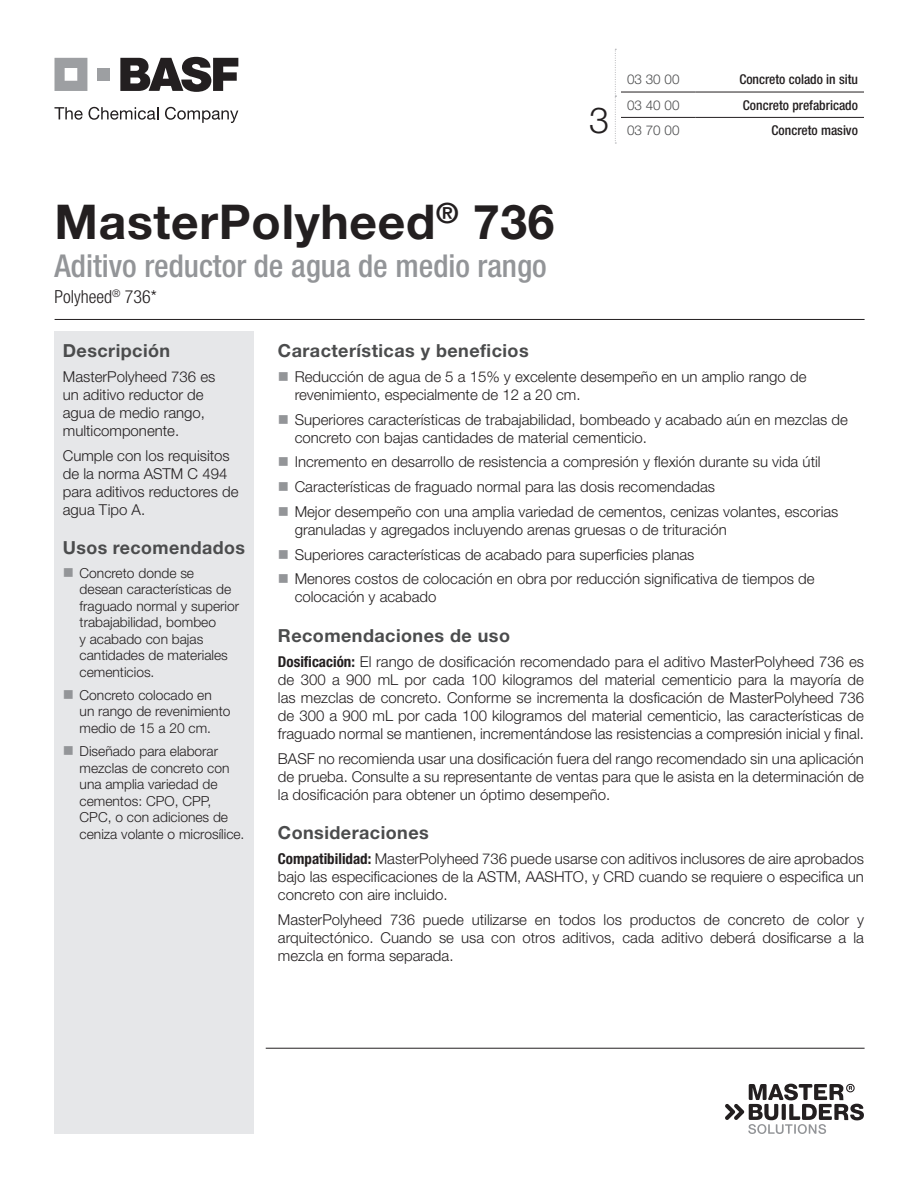
<style>
.page{position:relative;width:918px;height:1188px;background:#fff}
.page>*{position:absolute;margin:0;border:0;box-sizing:border-box;transform-origin:0 0}
.Product_Name{font:700 48px "Helvetica Neue LT Std";letter-spacing:.015em;color:#231f20}
.Large_Numbers_-_Left{font:300 36px "Helvetica Neue LT Std";color:#231f20}
.Gray_Descriptor_Subh{font:500 condensed 31.5px "Helvetica Neue LT Std";color:#939598}
.Section_Header{font:700 18px "Helvetica Neue LT Std";letter-spacing:.025em;color:#4b4c4d}
.Former_Name{font:300 condensed 18px "Helvetica Neue LT Std";color:#231f20}
.Body{font:300 15px/18px "Helvetica Neue LT Std";color:#231f20}
.t1{font:300 13.8px/16.5px "Helvetica Neue LT Std";color:#231f20}
.Bold_Description_-_R{font:500 condensed 13.5px "Helvetica Neue LT Std";color:#231f20}
.Middle_Numbers_-_Gra{font:300 13.5px "Helvetica Neue LT Std";color:#4b4c4d}
.s1{font-weight:700;font-stretch:condensed}
</style>
<div class="page">
<svg style="left:54px;top:107px;width:29px;height:13px"></svg>
<svg style="left:89px;top:107px;width:69px;height:13px"></svg>
<svg style="left:165px;top:107px;width:73px;height:16px"></svg>
<svg style="left:120px;top:57px;width:118px;height:35px"></svg>
<svg style="left:55px;top:58px;width:32px;height:33px"></svg>
<div style="left:98px;top:68px;width:12px;height:13px;background:#9d9fa2"></div>
<hr style="left:55px;top:319px;width:810px;height:1px;background:#231f20">
<div style="left:54px;top:331px;width:200px;height:803px;background:#e6e7e9"></div>
<svg style="left:725px;top:1084px;width:139px;height:50px"></svg>
<hr style="left:266px;top:1048px;width:599px;height:1px;background:#231f20">
<svg style="left:615px;top:49px;width:1px;height:95px"></svg>
<hr style="left:621px;top:117px;width:74px;height:1px;background:#231f20">
<hr style="left:695px;top:117px;width:169px;height:1px;background:#231f20">
<hr style="left:621px;top:92px;width:74px;height:1px;background:#231f20">
<hr style="left:695px;top:92px;width:169px;height:1px;background:#231f20">
<p class="Product_Name" style="left:55px;top:192px;width:501px">MasterPolyheed<sup>®</sup> 736</p>
<p class="Gray_Descriptor_Subh" style="left:55px;top:247px;width:494px">Aditivo reductor de agua de medio rango</p>
<p class="Former_Name" style="left:55px;top:286px;width:104px">Polyheed<sup>®</sup> 736*</p>
<p class="Large_Numbers_-_Left" style="left:589px;top:98px;width:22px">3</p>
<p class="Middle_Numbers_-_Gra" style="left:627px;top:71px;width:54px">03 30 00</p>
<p class="Bold_Description_-_R" style="left:739px;top:71px;width:120px">Concreto colado in situ</p>
<p class="Middle_Numbers_-_Gra" style="left:627px;top:96px;width:54px">03 40 00</p>
<p class="Bold_Description_-_R" style="left:743px;top:97px;width:117px">Concreto prefabricado</p>
<p class="Middle_Numbers_-_Gra" style="left:627px;top:122px;width:54px">03 70 00</p>
<p class="Bold_Description_-_R" style="left:772px;top:122px;width:88px">Concreto masivo</p>
<p class="Section_Header" style="left:63px;top:339px;width:109px">Descripción</p>
<p class="Body" style="left:63px;top:367px;width:154px">MasterPolyheed 736 es un aditivo reductor de agua de medio rango, multicomponente.</p>
<p class="Body" style="left:63px;top:446px;width:177px">Cumple con los requisitos de la norma ASTM C 494 para aditivos reductores de agua Tipo A.</p>
<p class="Section_Header" style="left:63px;top:537px;width:184px">Usos recomendados</p>
<p class="t1" style="left:80px;top:564px;width:161px">Concreto donde se desean características de fraguado normal y superior trabajabilidad, bombeo<br>y acabado con bajas cantidades de materiales cementicios.</p>
<p class="t1" style="left:80px;top:686px;width:152px">Concreto colocado en<br>un rango de revenimiento medio de 15 a 20 cm.</p>
<p class="t1" style="left:80px;top:743px;width:166px">Diseñado para elaborar mezclas de concreto con una amplia variedad de cementos: CPO, CPP,<br>CPC, o con adiciones de ceniza volante o microsílice.</p>
<p class="Section_Header" style="left:278px;top:339px;width:252px">Características y beneficios</p>
<p class="Body" style="left:295px;top:367px;width:513px">Reducción de agua de 5 a 15% y excelente desempeño en un amplio rango de revenimiento, especialmente de 12 a 20 cm.</p>
<p class="Body" style="left:295px;top:410px;width:555px">Superiores características de trabajabilidad, bombeado y acabado aún en mezclas de concreto con bajas cantidades de material cementicio.</p>
<p class="Body" style="left:295px;top:453px;width:527px">Incremento en desarrollo de resistencia a compresión y flexión durante su vida útil</p>
<p class="Body" style="left:295px;top:477px;width:422px">Características de fraguado normal para las dosis recomendadas</p>
<p class="Body" style="left:295px;top:502px;width:545px">Mejor desempeño con una amplia variedad de cementos, cenizas volantes, escorias granuladas y agregados incluyendo arenas gruesas o de trituración</p>
<p class="Body" style="left:295px;top:545px;width:401px">Superiores características de acabado para superficies planas</p>
<p class="Body" style="left:295px;top:570px;width:521px">Menores costos de colocación en obra por reducción significativa de tiempos de colocación y acabado</p>
<p class="Section_Header" style="left:278px;top:624px;width:234px">Recomendaciones de uso</p>
<p class="Body" style="left:278px;top:652px;width:588px;text-align:justify"><span class="s1">Dosificación:</span> El rango de dosificación recomendado para el aditivo MasterPolyheed 736 es de 300 a 900 mL por cada 100 kilogramos del material cementicio para la mayoría de las mezclas de concreto. Conforme se incrementa la dosficación de MasterPolyheed 736 de 300 a 900 mL por cada 100 kilogramos del material cementicio, las características de fraguado normal se mantienen, incrementándose las resistencias a compresión inicial y final.</p>
<p class="Body" style="left:278px;top:749px;width:588px;text-align:justify">BASF no recomienda usar una dosificación fuera del rango recomendado sin una aplicación de prueba. Consulte a su representante de ventas para que le asista en la determinación de la dosificación para obtener un óptimo desempeño.</p>
<p class="Section_Header" style="left:278px;top:822px;width:152px">Consideraciones</p>
<p class="Body" style="left:278px;top:849px;width:588px;text-align:justify"><span class="s1">Compatibilidad:</span> MasterPolyheed 736 puede usarse con aditivos inclusores de aire aprobados bajo las especificaciones de la ASTM, AASHTO, y CRD cuando se requiere o especifica un concreto con aire incluido.</p>
<p class="Body" style="left:278px;top:910px;width:588px;text-align:justify">MasterPolyheed 736 puede utilizarse en todos los productos de concreto de color y arquitectónico. Cuando se usa con otros aditivos, cada aditivo deberá dosificarse a la mezcla en forma separada.</p>
</div>
